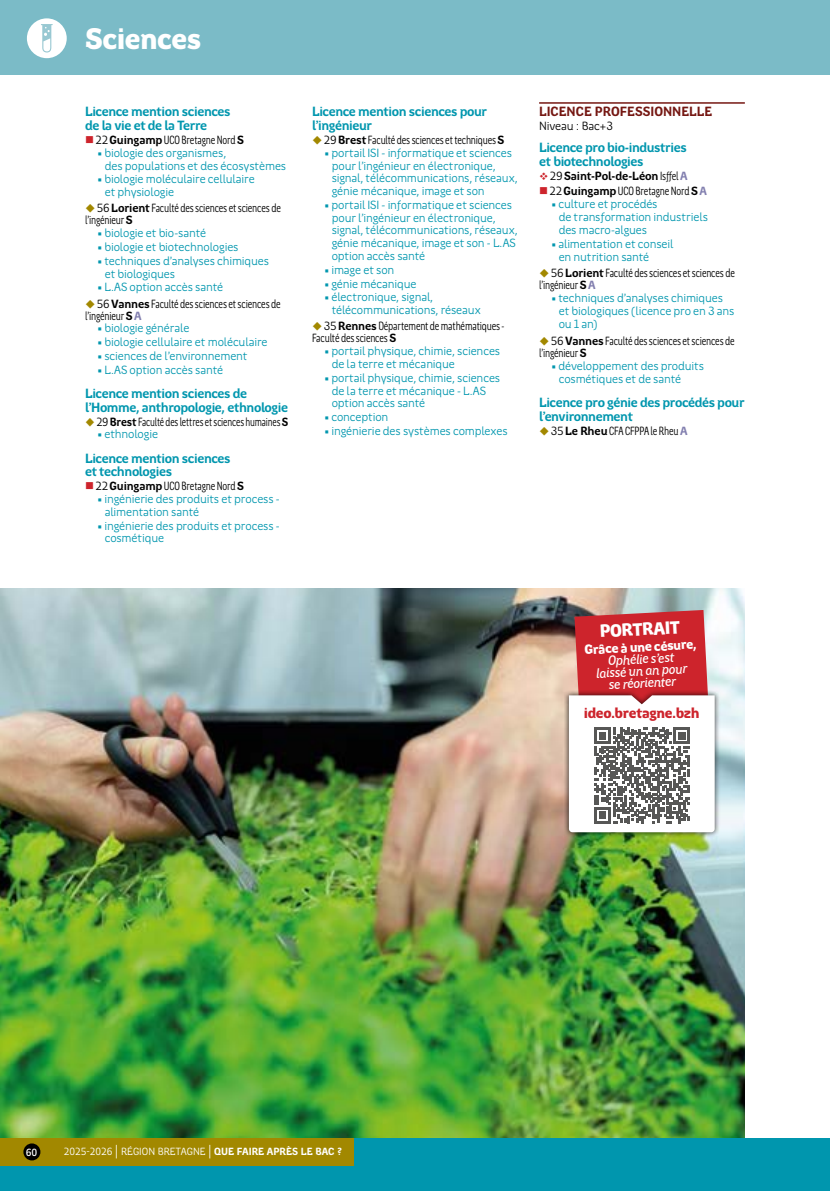
<style>
.page{position:relative;width:830px;height:1191px;background:#fff}
.page>*{position:absolute;margin:0;border:0;box-sizing:border-box;transform-origin:0 0}
.t1{font:900 30px "Region Bretagne New";letter-spacing:-.02em;color:#fff}
.t2{font:900 18px "Region Bretagne New";color:#fff}
.t3{font:900 14.7px "Region Bretagne New";letter-spacing:-.02em;color:#cd242c}
.t4{font:700 13.5px/13.5px "Region Bretagne New";letter-spacing:-.03em;color:#0096ae}
.t5{font:italic 500 13.5px/12px "Region Bretagne New";color:#fff;text-align:center}
.t6{font:700 13.5px "Region Bretagne New";color:#751712}
.t7{font:900 13.5px "Region Bretagne New";color:#fff}
.t8{font:12px/12.8px "Region Bretagne New";letter-spacing:-.015em;color:#0096ae}
.t9{font:12px/12px "Region Bretagne Cond New";letter-spacing:-.015em;color:#000}
.t10{font:12px "Region Bretagne Cond New";letter-spacing:-.015em;color:#000;scale:.95 1}
.t11{font:700 12px "Region Bretagne New";letter-spacing:-.015em;color:#000}
.t12{font:12px "Region Bretagne New";letter-spacing:-.015em;color:#000}
.t13{font:10.5px "Region Bretagne New";color:#fff}
.t14{font:500 10.5px "Region Bretagne New";color:#fff}
.s1{color:#cd242c}
.s2{font-family:"Region Bretagne New"}
.s3{font-family:"Region Bretagne New";font-weight:700}
.s4{color:#a28800}
.s5{font-family:"Region Bretagne New";font-weight:700;color:#827faf}
.s6{font-weight:400}
.s7{font-family:"Region Bretagne Cond New";font-weight:400}
.s8{color:#827faf}
.s9{font-size:13.5px}
.s10{font-weight:700}
</style>
<div class="page">
<img style="left:0;top:588px;width:744px;height:550px">
<div style="left:563px;top:690px;width:156px;height:147px;background:#000;opacity:.75"></div>
<svg style="left:568px;top:610px;width:146px;height:222px"></svg>
<hr style="left:539px;top:102px;width:205px;height:2px;background:#751712">
<div style="left:0;top:1138px;width:829px;height:53px;background:#0096ae"></div>
<hr style="left:829px;top:1138px;width:1px;height:53px;background:#0096ae">
<div style="left:0;top:1138px;width:353px;height:27px;background:#a28800"></div>
<div style="left:23px;top:1143px;width:17px;height:17px;background:#000;border-radius:50%"></div>
<div style="left:0;top:0;width:829px;height:74px;background:#7bbbc7"></div>
<div style="left:27px;top:18px;width:40px;height:40px;background:#fff;border-radius:50%"></div>
<svg style="left:41px;top:24px;width:12px;height:28px"></svg>
<h1 class="t1" style="left:85px;top:22px;width:118px">Sciences</h1>
<p class="t4" style="left:85px;top:105px;width:147px">Licence mention sciences de la vie et de la Terre</p>
<p class="t9" style="left:85px;top:134px;width:160px"><span class="s1">■</span><span class="s2">22</span><span class="s3">Guingamp</span> UCO Bretagne Nord <span class="s3">S</span></p>
<p class="t8" style="left:105px;top:147px;width:183px;text-indent:-7px">• biologie des organismes,<br>des populations et des écosystèmes</p>
<p class="t8" style="left:105px;top:173px;width:151px;text-indent:-7px">• biologie moléculaire cellulaire et physiologie</p>
<p class="t9" style="left:85px;top:203px;width:197px"><span class="s4">◆</span><span class="s2">56</span><span class="s3">Lorient</span> Faculté des sciences et sciences de l’ingénieur <span class="s3">S</span></p>
<p class="t8" style="left:97px;top:227px;width:110px">• biologie et bio-santé</p>
<p class="t8" style="left:97px;top:241px;width:142px">• biologie et biotechnologies</p>
<p class="t8" style="left:105px;top:255px;width:166px;text-indent:-7px">• techniques d’analyses chimiques et biologiques</p>
<p class="t8" style="left:97px;top:281px;width:127px">• L.AS option accès santé</p>
<p class="t9" style="left:85px;top:298px;width:197px"><span class="s4">◆</span><span class="s2">56</span><span class="s3">Vannes</span> Faculté des sciences et sciences de l’ingénieur <span class="s3">S</span><span class="s5">A</span></p>
<p class="t8" style="left:97px;top:322px;width:93px">• biologie générale</p>
<p class="t8" style="left:97px;top:336px;width:172px">• biologie cellulaire et moléculaire</p>
<p class="t8" style="left:97px;top:350px;width:151px">• sciences de l’environnement</p>
<p class="t8" style="left:97px;top:364px;width:127px">• L.AS option accès santé</p>
<p class="t4" style="left:85px;top:387px;width:204px">Licence mention sciences de l’Homme, anthropologie, ethnologie</p>
<p class="t10" style="left:85px;top:415px;width:215px"><span class="s4">◆</span><span class="s2">29</span><span class="s3">Brest</span> Faculté des lettres et sciences humaines <span class="s3">S</span></p>
<p class="t8" style="left:97px;top:428px;width:62px">• ethnologie</p>
<p class="t4" style="left:85px;top:451px;width:147px">Licence mention sciences et technologies</p>
<p class="t9" style="left:85px;top:480px;width:160px"><span class="s1">■</span><span class="s2">22</span><span class="s3">Guingamp</span> UCO Bretagne Nord <span class="s3">S</span></p>
<p class="t8" style="left:105px;top:493px;width:176px;text-indent:-7px">• ingénierie des produits et process - alimentation santé</p>
<p class="t8" style="left:105px;top:519px;width:176px;text-indent:-7px">• ingénierie des produits et process - cosmétique</p>
<p class="t4" style="left:312px;top:105px;width:176px">Licence mention sciences pour l’ingénieur</p>
<p class="t9" style="left:312px;top:134px;width:194px"><span class="s4">◆</span><span class="s2">29</span><span class="s3">Brest</span> Faculté des sciences et techniques <span class="s3">S</span></p>
<p class="t8" style="left:331px;top:147px;width:187px;text-indent:-7px">• portail ISI - informatique et sciences pour l’ingénieur en électronique, signal, télécommunications, réseaux, génie mécanique, image et son</p>
<p class="t8" style="left:331px;top:199px;width:187px;text-indent:-7px">• portail ISI - informatique et sciences pour l’ingénieur en électronique, signal, télécommunications, réseaux, génie mécanique, image et son - L.AS option accès santé</p>
<p class="t8" style="left:324px;top:264px;width:71px">• image et son</p>
<p class="t8" style="left:324px;top:277px;width:93px">• génie mécanique</p>
<p class="t8" style="left:331px;top:291px;width:151px;text-indent:-7px">• électronique, signal, télécommunications, réseaux</p>
<p class="t9" style="left:312px;top:321px;width:194px"><span class="s4">◆</span><span class="s2">35</span><span class="s3">Rennes</span> Département de mathématiques -<br>Faculté des sciences <span class="s3">S</span></p>
<p class="t8" style="left:331px;top:345px;width:170px;text-indent:-7px">• portail physique, chimie, sciences de la terre et mécanique</p>
<p class="t8" style="left:331px;top:371px;width:170px;text-indent:-7px">• portail physique, chimie, sciences de la terre et mécanique - L.AS option accès santé</p>
<p class="t8" style="left:324px;top:411px;width:65px">• conception</p>
<p class="t8" style="left:324px;top:425px;width:184px">• ingénierie des systèmes complexes</p>
<p class="t6" style="left:539px;top:104px;width:175px">LICENCE PROFESSIONNELLE</p>
<p class="t12" style="left:539px;top:119px;width:75px">Niveau : Bac+3</p>
<p class="t4" style="left:539px;top:141px;width:149px">Licence pro bio-industries et biotechnologies</p>
<p class="t11" style="left:539px;top:170px;width:150px"><span class="s1">❖</span><span class="s6">29</span>Saint-Pol-de-Léon <span class="s7">Isffel</span> <span class="s8">A</span></p>
<p class="t9" style="left:539px;top:185px;width:169px"><span class="s1">■</span><span class="s2">22</span><span class="s3">Guingamp</span> UCO Bretagne Nord <span class="s3">S</span><span class="s5">A</span></p>
<p class="t8" style="left:558px;top:197px;width:151px;text-indent:-7px">• culture et procédés<br>de transformation industriels des macro-algues</p>
<p class="t8" style="left:558px;top:237px;width:116px;text-indent:-7px">• alimentation et conseil en nutrition santé</p>
<p class="t9" style="left:539px;top:267px;width:197px"><span class="s4">◆</span><span class="s2">56</span><span class="s3">Lorient</span> Faculté des sciences et sciences de l’ingénieur <span class="s3">S</span><span class="s5">A</span></p>
<p class="t8" style="left:558px;top:292px;width:177px;text-indent:-7px">• techniques d’analyses chimiques et biologiques (licence pro en 3 ans ou 1 an)</p>
<p class="t9" style="left:539px;top:334px;width:197px"><span class="s4">◆</span><span class="s2">56</span><span class="s3">Vannes</span> Faculté des sciences et sciences de l’ingénieur <span class="s3">S</span></p>
<p class="t8" style="left:558px;top:359px;width:147px;text-indent:-7px">• développement des produits cosmétiques et de santé</p>
<p class="t4" style="left:539px;top:396px;width:207px">Licence pro génie des procédés pour l’environnement</p>
<p class="t9" style="left:539px;top:425px;width:150px"><span class="s4">◆</span><span class="s2">35</span><span class="s3">Le Rheu</span> CFA CFPPA le Rheu <span class="s5">A</span></p>
<h2 class="t2" style="left:599px;top:621px;width:82px;rotate:-3deg">PORTRAIT</h2>
<p class="t7" style="left:584px;top:642px;width:113px;rotate:-3deg">Grâce à une césure,</p>
<p class="t5" style="left:595px;top:655px;width:93px;rotate:-3deg">Ophélie s’est laissé un an pour se réorienter</p>
<p class="t3" style="left:583px;top:704px;width:117px">ideo.bretagne.bzh</p>
<p class="t14" style="left:26px;top:1146px;width:13px">60</p>
<p class="t13" style="left:64px;top:1146px;width:280px">2025-2026 <span class="s9">|</span> RÉGION BRETAGNE <span class="s9">|</span> <span class="s10">QUE FAIRE APRÈS LE BAC ?</span></p>
</div>
